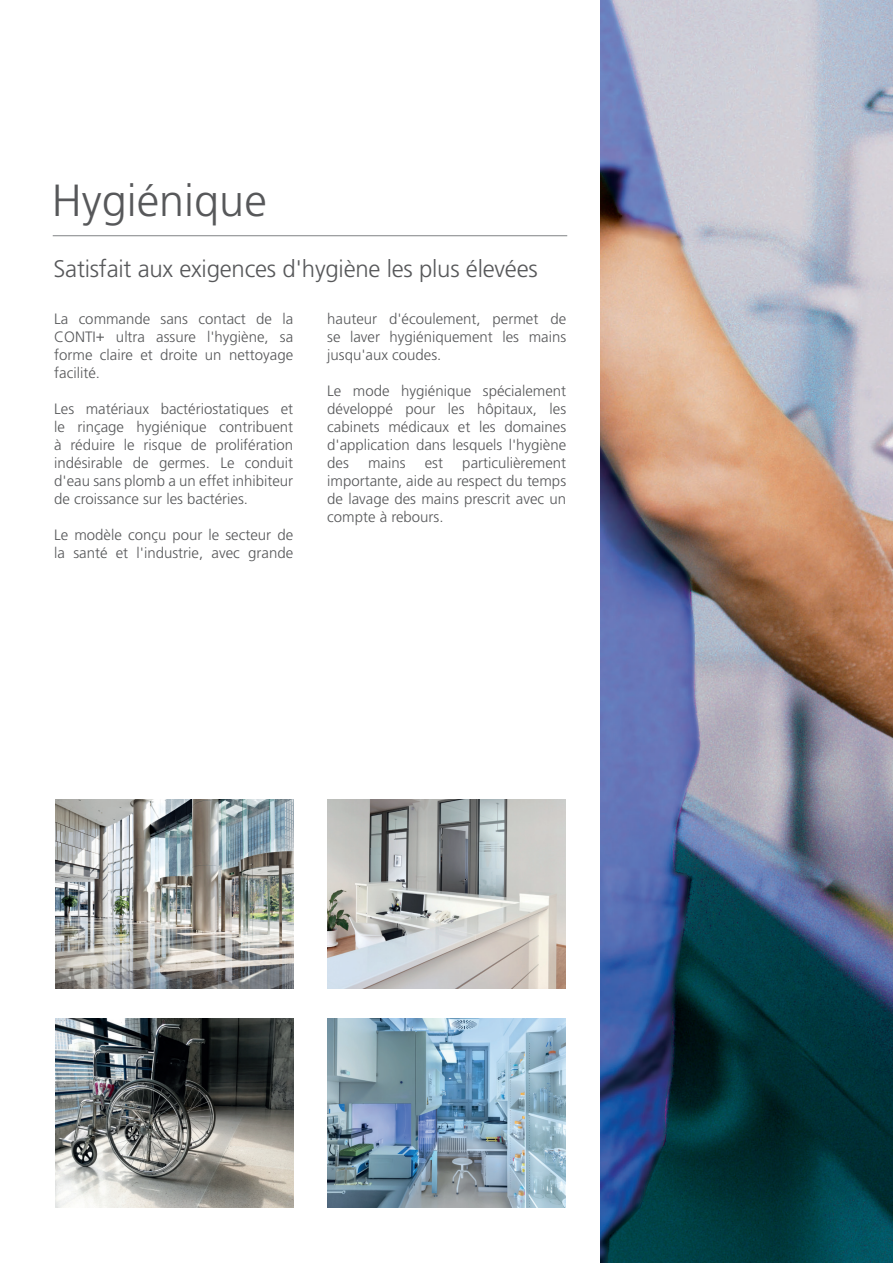
<style>
.page{position:relative;width:893px;height:1263px;background:#fff}
.page>*{position:absolute;margin:0;border:0;box-sizing:border-box;transform-origin:0 0}
.t1{font:300 45px "Frutiger LT Pro";color:#57585a}
.t2{font:300 24px "Frutiger LT Pro";letter-spacing:-.01em;color:#57585a}
.t3{font:300 15px/18px "Frutiger LT Pro";color:#57585a;text-align:justify}
</style>
<div class="page">
<img style="left:601px;top:0;width:292px;height:1263px">
<img style="left:327px;top:1019px;width:239px;height:189px">
<img style="left:327px;top:799px;width:239px;height:189px">
<img style="left:55px;top:1019px;width:238px;height:189px">
<img style="left:55px;top:799px;width:238px;height:189px">
<hr style="left:53px;top:235px;width:514px;height:1px;background:#808285">
<h1 class="t1" style="left:52px;top:174px;width:217px">Hygiénique</h1>
<h2 class="t2" style="left:54px;top:255px;width:486px">Satisfait aux exigences d'hygiène les plus élevées</h2>
<p class="t3" style="left:54px;top:310px;width:240px">La commande sans contact de la CONTI+ ultra assure l'hygiène, sa forme claire et droite un nettoyage facilité.</p>
<p class="t3" style="left:54px;top:400px;width:240px">Les matériaux bactériostatiques et le rinçage hygiénique contribuent à réduire le risque de prolifération indésirable de germes. Le conduit d'eau sans plomb a un effet inhibiteur de croissance sur les bactéries.</p>
<p class="t3" style="left:54px;top:526px;width:240px">Le modèle conçu pour le secteur de la santé et l'industrie, avec grande</p>
<p class="t3" style="left:327px;top:310px;width:240px">hauteur d'écoulement, permet de se laver hygiéniquement les mains jusqu'aux coudes.</p>
<p class="t3" style="left:327px;top:382px;width:240px">Le mode hygiénique spécialement développé pour les hôpitaux, les cabinets médicaux et les domaines d'application dans lesquels l'hygiène des</p>
<p class="t3" style="left:327px;top:454px;width:240px;text-indent:135px">particulièrement importante, aide au respect du temps de lavage des mains prescrit avec un compte à rebours.</p>
<p class="t3" style="left:368px;top:454px;width:39px">mains</p>
<p class="t3" style="left:425px;top:454px;width:20px">est</p>
</div>
